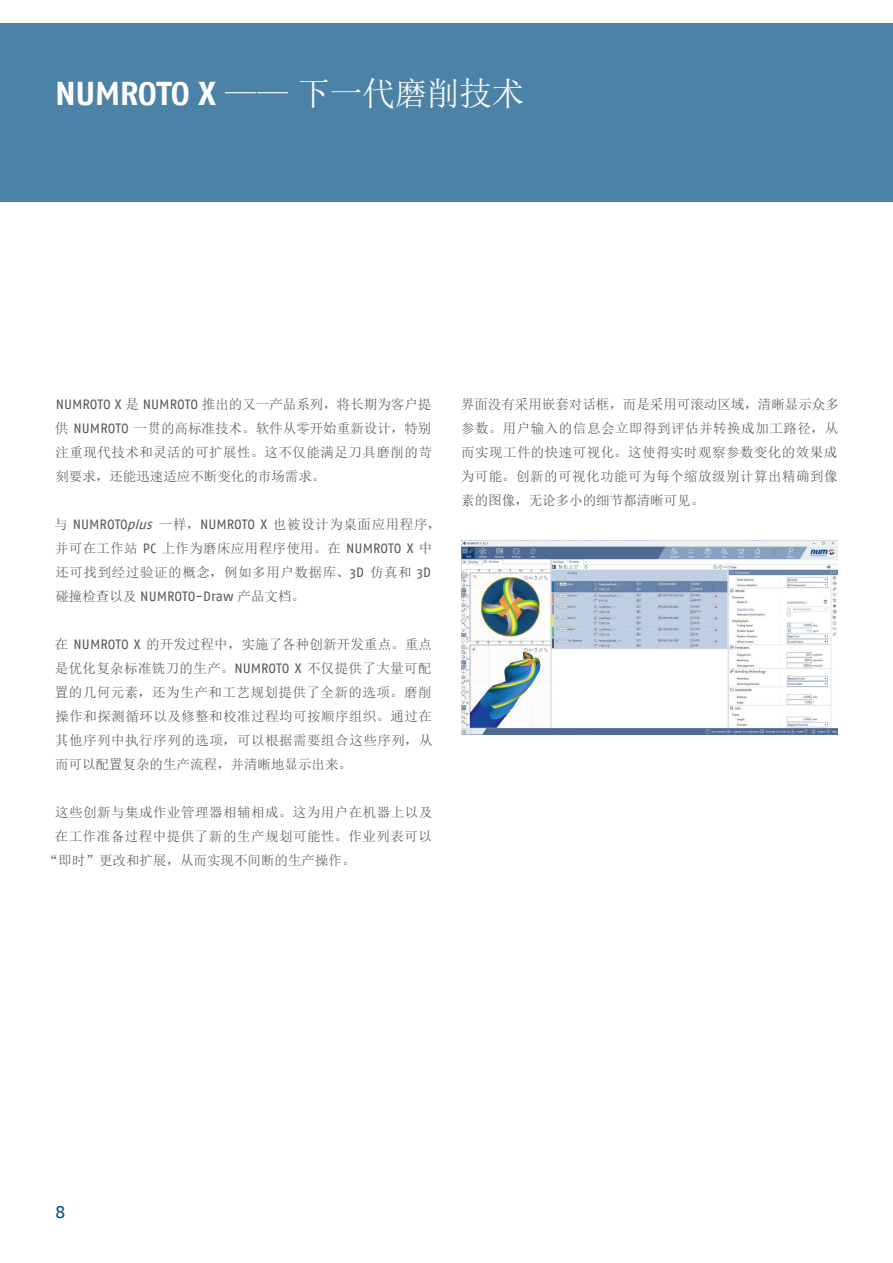
<style>
.page{position:relative;width:893px;height:1263px;background:#fff}
.page>*{position:absolute;margin:0;border:0;box-sizing:border-box;transform-origin:0 0}
.t1{font:33px "Sim Sun";letter-spacing:-.02em;color:#fff}
.t2{font:18px "Fago No";color:#004c82}
.t3{font:13.5px/24px "Sim Sun";letter-spacing:.035em;color:#57585a;text-align:justify}
.t4{font:13.5px "Fago No";color:#57585a}
.t5{font:13.5px "Sim Sun";color:#57585a}
.s1{font-family:"Fago No";font-weight:700}
.s2{font-family:"Fago No"}
.s3{font-family:"Fago No";font-style:italic}
.s4{font-family:"Sim Sun"}
</style>
<div class="page">
<div style="left:0;top:23px;width:893px;height:179px;background:#4d82a7"></div>
<img style="left:461px;top:540px;width:377px;height:194px">
<h1 class="t1" style="left:55px;top:77px;width:471px"><span class="s1">NUMROTO X</span> —— 下一代磨削技术</h1>
<p class="t3" style="left:55px;top:392px;width:378px"><span class="s2">NUMROTO X</span> 是 <span class="s2">NUMROTO</span> 推出的又一产品系列，将长期为客户提供 <span class="s2">NUMROTO</span> 一贯的高标准技术。软件从零开始重新设计，特别注重现代技术和灵活的可扩展性。这不仅能满足刀具磨削的苛刻要求，还能迅速适应不断变化的市场需求。</p>
<p class="t3" style="left:54px;top:512px;width:388px;text-align:left">与 <span class="s2">NUMROTO</span><span class="s3">plus</span> 一样，<span class="s2">NUMROTO X</span> 也被设计为桌面应用程序，并可在工作站 <span class="s2">PC</span> 上作为磨床应用程序使用。在 <span class="s2">NUMROTO X</span> 中还可找到经过验证的概念，例如多用户数据库、<span class="s2">3D</span> 仿真和 <span class="s2">3D</span></p>
<p class="t4" style="left:55px;top:588px;width:251px"><span class="s4">碰撞检查以及</span> NUMROTO-Draw <span class="s4">产品文档。</span></p>
<p class="t3" style="left:55px;top:632px;width:379px">在 <span class="s2">NUMROTO X</span> 的开发过程中，实施了各种创新开发重点。重点是优化复杂标准铣刀的生产。<span class="s2">NUMROTO X</span> 不仅提供了大量可配置的几何元素，还为生产和工艺规划提供了全新的选项。磨削操作和探测循环以及修整和校准过程均可按顺序组织。通过在其他序列中执行序列的选项，可以根据需要组合这些序列，从而可以配置复杂的生产流程，并清晰地显示出来。</p>
<p class="t3" style="left:55px;top:800px;width:378px">这些创新与集成作业管理器相辅相成。这为用户在机器上以及</p>
<p class="t3" style="left:55px;top:824px;width:379px">在工作准备过程中提供了新的生产规划可能性。作业列表可以</p>
<p class="t5" style="left:45px;top:853px;width:312px">“即时”更改和扩展，从而实现不间断的生产操作。</p>
<p class="t3" style="left:461px;top:392px;width:380px">界面没有采用嵌套对话框，而是采用可滚动区域，清晰显示众多参数。用户输入的信息会立即得到评估并转换成加工路径，从而实现工件的快速可视化。这使得实时观察参数变化的效果成为可能。创新的可视化功能可为每个缩放级别计算出精确到像素的图像，无论多小的细节都清晰可见。</p>
<h2 class="t2" style="left:55px;top:1202px;width:12px">8</h2>
</div>
